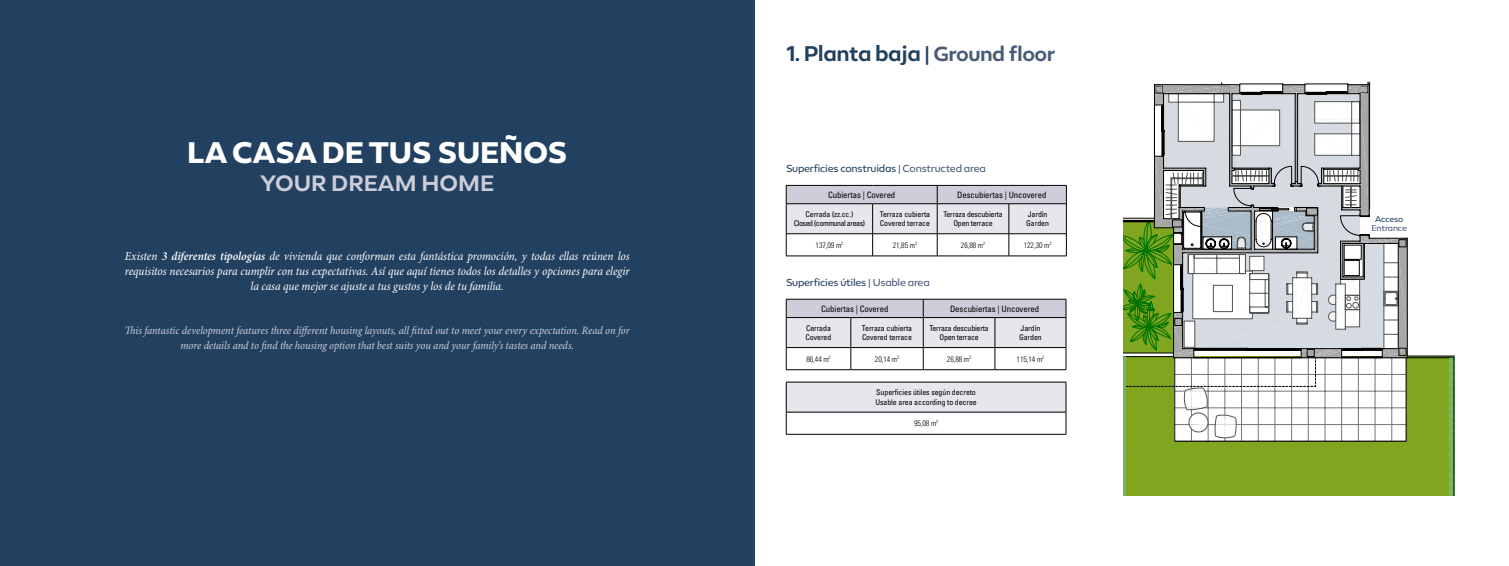
<style>
.page{position:relative;width:1509px;height:566px;background:#fff}
.page>*{position:absolute;margin:0;border:0;box-sizing:border-box;transform-origin:0 0}
.t1{font:700 28px "Epura";color:#fff}
.t2{font:600 21px "Epura";color:#cdced9}
.t3{font:600 20.12px "Epura";letter-spacing:-.025em;color:#22405f}
.t4{font:italic condensed 12.25px/14.9px "Minion Pro";letter-spacing:-.005em;color:#fff;text-align:center}
.t5{font:italic condensed 11.38px/14.9px "Minion Pro";letter-spacing:-.005em;color:#cdced9;text-align:center}
.t6{font:9.62px "Epura";letter-spacing:-.025em;color:#22405f}
.t7{font:condensed 8.75px "Univers LT Std";letter-spacing:-.01em;color:#000}
.t8{font:condensed 7.88px/9.5px "Univers LT Std";letter-spacing:-.01em;color:#000}
.t9{font:300 condensed 7.88px "Univers LT Std";letter-spacing:-.01em;color:#000}
.t10{font:condensed 7.88px/9.5px "Univers LT Std";letter-spacing:-.05em;color:#000;text-align:center}
.t11{font:7.88px "Epura";letter-spacing:-.025em;color:#495b77}
.t12{font:7.88px "Epura";letter-spacing:-.035em;color:#22405f}
.s1{font-weight:600}
.s2{font-size:19.25px;color:#495b77}
.s3{color:#495b77}
</style>
<div class="page">
<svg style="left:1123px;top:356px;width:331px;height:139px"></svg>
<hr style="left:1453px;top:357px;width:1px;height:138px;background:#000">
<svg style="left:1183px;top:387px;width:52px;height:51px"></svg>
<svg style="left:1123px;top:82px;width:283px;height:275px"></svg>
<div style="left:0;top:0;width:754px;height:566px;background:#22405f"></div>
<svg style="left:786px;top:185px;width:281px;height:70px"></svg>
<hr style="left:786px;top:255px;width:86px;height:1px;background:#000">
<hr style="left:872px;top:255px;width:65px;height:1px;background:#000">
<hr style="left:937px;top:255px;width:71px;height:1px;background:#000">
<hr style="left:1008px;top:255px;width:58px;height:1px;background:#000">
<svg style="left:786px;top:299px;width:280px;height:70px"></svg>
<hr style="left:786px;top:369px;width:64px;height:1px;background:#000">
<hr style="left:850px;top:369px;width:73px;height:1px;background:#000">
<hr style="left:923px;top:369px;width:71px;height:1px;background:#000">
<hr style="left:994px;top:369px;width:72px;height:1px;background:#000">
<div style="left:786px;top:382px;width:279px;height:30px;background:#e6e6ec"></div>
<hr style="left:786px;top:382px;width:280px;height:1px;background:#000">
<hr style="left:786px;top:382px;width:1px;height:30px;background:#000">
<hr style="left:1065px;top:382px;width:1px;height:30px;background:#000">
<hr style="left:786px;top:412px;width:280px;height:1px;background:#000">
<svg style="left:786px;top:412px;width:1px;height:22px"></svg>
<svg style="left:1065px;top:412px;width:1px;height:22px"></svg>
<hr style="left:786px;top:434px;width:280px;height:1px;background:#000">
<h1 class="t1" style="left:187px;top:133px;width:381px">LA CASA DE TUS SUEÑOS</h1>
<h2 class="t2" style="left:260px;top:169px;width:236px">YOUR DREAM HOME</h2>
<p class="t4" style="left:125px;top:249px;width:506px">Existen <span class="s1">3 diferentes tipologías</span> de vivienda que conforman esta fantástica promoción, y todas ellas reúnen los requisitos necesarios para cumplir con tus expectativas. Así que aquí tienes todos los detalles y opciones para elegir la casa que mejor se ajuste a tus gustos y los de tu familia.</p>
<p class="t5" style="left:125px;top:323px;width:506px">This fantastic development features three different housing layouts, all fitted out to meet your every expectation. Read on for more details and to find the housing option that best suits you and your family’s tastes and needs.</p>
<h3 class="t3" style="left:786px;top:40px;width:270px">1. Planta baja | <span class="s2">Ground floor</span></h3>
<p class="t6" style="left:786px;top:162px;width:201px">Superficies construidas | <span class="s3">Constructed area</span></p>
<p class="t7" style="left:828px;top:189px;width:69px">Cubiertas | Covered</p>
<p class="t7" style="left:957px;top:189px;width:91px">Descubiertas | Uncovered</p>
<p class="t10" style="left:793px;top:209px;width:73px">Cerrada (zz.cc.)<br>Closed (communal areas)</p>
<p class="t8" style="left:879px;top:209px;width:52px">Terraza cubierta<br>Covered terrace</p>
<p class="t8" style="left:943px;top:209px;width:61px;text-align:center">Terraza descubierta<br>Open terrace</p>
<p class="t8" style="left:1026px;top:209px;width:24px">Jardín<br>Garden</p>
<p class="t9" style="left:815px;top:240px;width:29px">137,09 m<sup>2</sup></p>
<p class="t9" style="left:892px;top:240px;width:26px">21,85 m<sup>2</sup></p>
<p class="t9" style="left:960px;top:240px;width:26px">26,88 m<sup>2</sup></p>
<p class="t9" style="left:1023px;top:240px;width:29px">122,30 m<sup>2</sup></p>
<p class="t6" style="left:786px;top:275px;width:145px">Superficies útiles | <span class="s3">Usable area</span></p>
<p class="t7" style="left:821px;top:303px;width:69px">Cubiertas | Covered</p>
<p class="t7" style="left:949px;top:303px;width:91px">Descubiertas | Uncovered</p>
<p class="t8" style="left:805px;top:323px;width:27px">Cerrada<br>Covered</p>
<p class="t8" style="left:861px;top:323px;width:52px">Terraza cubierta<br>Covered terrace</p>
<p class="t8" style="left:929px;top:323px;width:61px;text-align:center">Terraza descubierta<br>Open terrace</p>
<p class="t8" style="left:1018px;top:323px;width:24px">Jardín<br>Garden</p>
<p class="t9" style="left:806px;top:354px;width:26px">86,44 m<sup>2</sup></p>
<p class="t9" style="left:874px;top:354px;width:26px">20,14 m<sup>2</sup></p>
<p class="t9" style="left:946px;top:354px;width:26px">26,88 m<sup>2</sup></p>
<p class="t9" style="left:1016px;top:354px;width:29px">115,14 m<sup>2</sup></p>
<p class="t8" style="left:875px;top:387px;width:103px">Superficies útiles según decreto<br>Usable area according to decree</p>
<p class="t9" style="left:913px;top:418px;width:26px">95,08 m<sup>2</sup></p>
<p class="t12" style="left:1374px;top:213px;width:30px">Acceso</p>
<p class="t11" style="left:1371px;top:222px;width:37px">Entrance</p>
</div>
